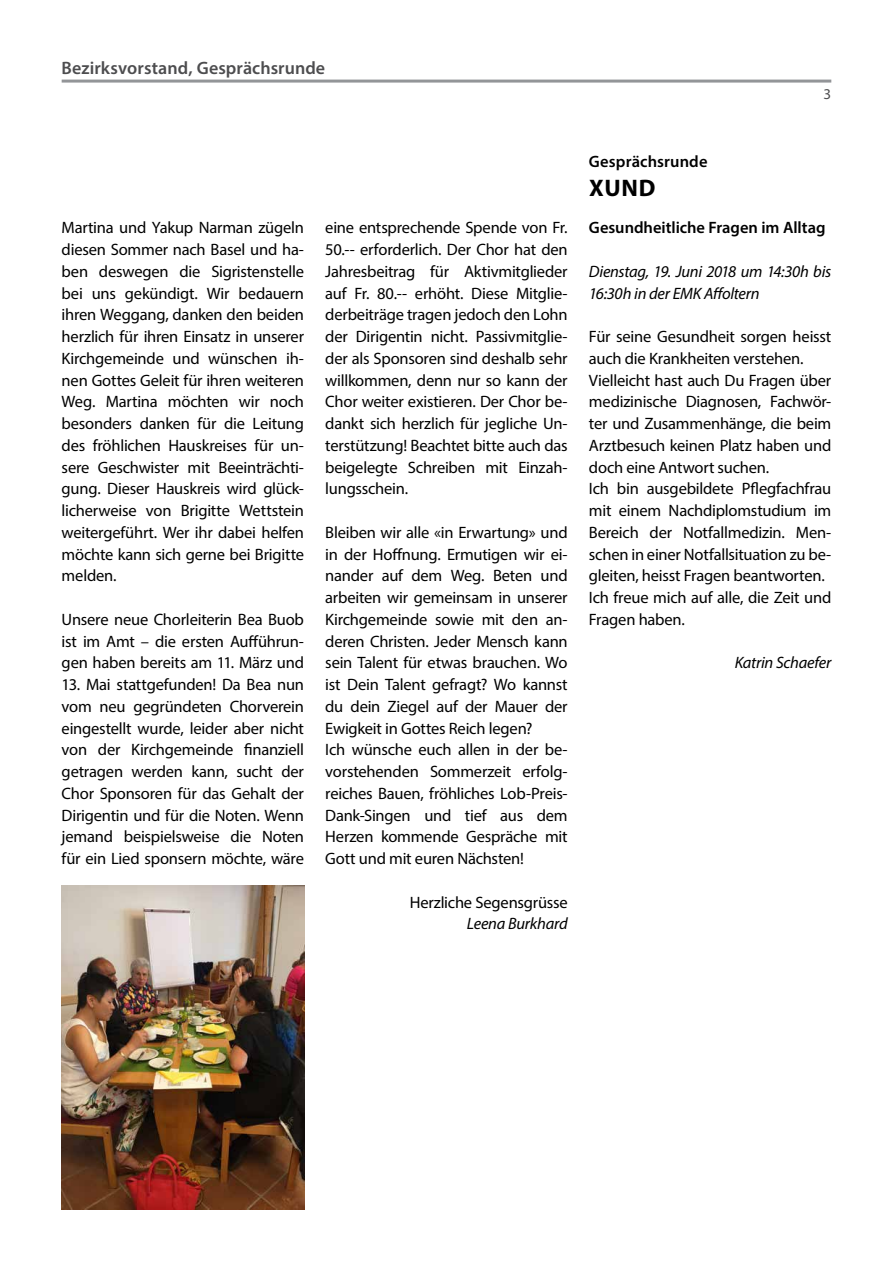
<style>
.page{position:relative;width:893px;height:1263px;background:#fff}
.page>*{position:absolute;margin:0;border:0;box-sizing:border-box;transform-origin:0 0}
.t1{font:700 24px "Myriad Pro";color:#000}
.t2{font:600 18px "Myriad Pro";letter-spacing:.005em;color:#4d4d4f}
.t3{font:16.5px/21.8px "Myriad Pro";letter-spacing:-.015em;color:#000;text-align:justify}
.t4{font:italic 16.5px/21.8px "Myriad Pro";letter-spacing:-.015em;color:#000}
.t5{font:600 16.5px "Myriad Pro";color:#000}
.t6{font:15px "Myriad Pro";color:#4d4d4f}
</style>
<div class="page">
<hr style="left:62px;top:80px;width:769px;height:3px;background:#939598">
<img style="left:62px;top:886px;width:242px;height:323px">
<p class="t2" style="left:62px;top:56px;width:265px">Bezirksvorstand, Gesprächsrunde</p>
<p class="t6" style="left:824px;top:85px;width:9px">3</p>
<p class="t3" style="left:62px;top:217px;width:244px">Martina und Yakup Narman zügeln diesen Sommer nach Basel und ha&shy;ben deswegen die Sigristenstelle bei uns gekündigt. Wir bedauern ihren Weggang, danken den beiden herzlich für ihren Einsatz in unserer Kirchgemeinde und wünschen ih&shy;nen Gottes Geleit für ihren weiteren Weg. Martina möchten wir noch besonders danken für die Leitung des fröhlichen Hauskreises für un&shy;sere Geschwister mit Beeinträchti&shy;gung. Dieser Hauskreis wird glück&shy;licherweise von Brigitte Wettstein weitergeführt. Wer ihr dabei helfen möchte kann sich gerne bei Brigitte melden.</p>
<p class="t3" style="left:62px;top:608px;width:244px">Unsere neue Chorleiterin Bea Buob ist im Amt – die ersten Aufführun&shy;gen haben bereits am 11. März und</p>
<p class="t3" style="left:62px;top:673px;width:244px">13. Mai stattgefunden! Da Bea nun vom neu gegründeten Chorverein eingestellt wurde, leider aber nicht von der Kirchgemeinde finanziell getragen werden kann, sucht der Chor Sponsoren für das Gehalt der Dirigentin und für die Noten. Wenn jemand beispielsweise die Noten für ein Lied sponsern möchte, wäre</p>
<p class="t3" style="left:325px;top:217px;width:244px">eine entsprechende Spende von Fr.<br>50.-- erforderlich. Der Chor hat den Jahresbeitrag für Aktivmitglieder auf Fr. 80.-- erhöht. Diese Mitglie&shy;derbeiträge tragen jedoch den Lohn der Dirigentin nicht. Passivmitglie&shy;der als Sponsoren sind deshalb sehr willkommen, denn nur so kann der Chor weiter existieren. Der Chor be&shy;dankt sich herzlich für jegliche Un&shy;terstützung! Beachtet bitte auch das beigelegte Schreiben mit Einzah&shy;lungsschein.</p>
<p class="t3" style="left:325px;top:521px;width:244px;text-align:left">Bleiben wir alle «in Erwartung» und in der Hoffnung. Ermutigen wir ei&shy;nander auf dem Weg. Beten und arbeiten wir gemeinsam in unserer<br>Kirchgemeinde sowie mit den an&shy;deren Christen. Jeder Mensch kann sein Talent für etwas brauchen. Wo ist Dein Talent gefragt? Wo kannst du dein Ziegel auf der Mauer der<br>Ewigkeit in Gottes Reich legen?<br>Ich wünsche euch allen in der be&shy;vorstehenden Sommerzeit erfolg&shy;reiches Bauen, fröhliches Lob-Preis-<br>Dank-Singen und tief aus dem<br>Herzen kommende Gespräche mit<br>Gott und mit euren Nächsten!</p>
<p class="t3" style="left:410px;top:891px;width:159px">Herzliche Segensgrüsse</p>
<p class="t4" style="left:467px;top:912px;width:102px">Leena Burkhard</p>
<p class="t5" style="left:589px;top:151px;width:120px">Gesprächsrunde</p>
<h1 class="t1" style="left:589px;top:172px;width:33px">XUND</h1>
<p class="t5" style="left:589px;top:217px;width:238px">Gesundheitliche Fragen im Alltag</p>
<p class="t4" style="left:589px;top:260px;width:244px">Dienstag, 19. Juni 2018 um 14:30h bis<br>16:30h in der EMK Affoltern</p>
<p class="t3" style="left:589px;top:325px;width:244px;text-align:left">Für seine Gesundheit sorgen heisst auch die Krankheiten verstehen.<br>Vielleicht hast auch Du Fragen über medizinische Diagnosen, Fachwör&shy;ter und Zusammenhänge, die beim<br>Arztbesuch keinen Platz haben und doch eine Antwort suchen.<br>Ich bin ausgebildete Pflegfachfrau mit einem Nachdiplomstudium im<br>Bereich der Notfallmedizin. Men&shy;schen in einer Notfallsituation zu be&shy;gleiten, heisst Fragen beantworten.<br>Ich freue mich auf alle, die Zeit und<br>Fragen haben.</p>
<p class="t4" style="left:735px;top:652px;width:98px">Katrin Schaefer</p>
</div>
